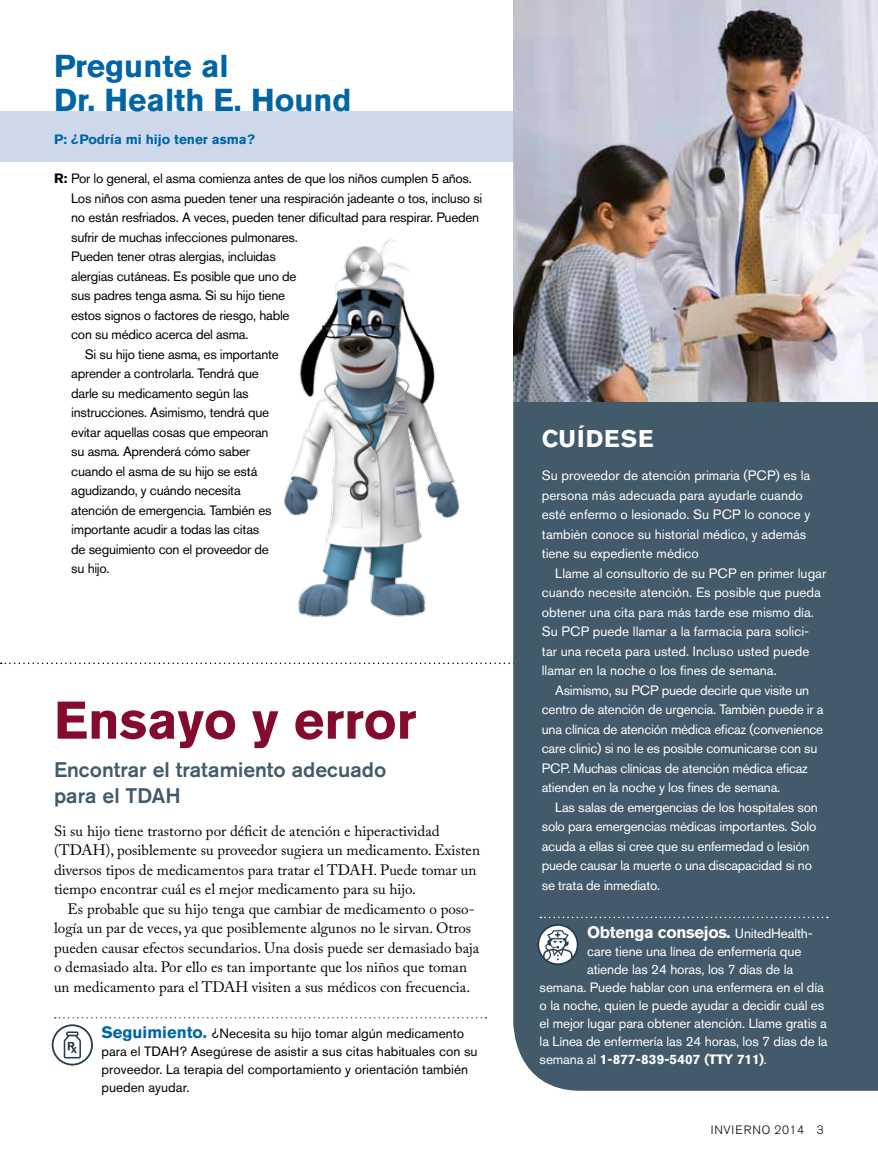
<style>
.page{position:relative;width:878px;height:1161px;background:#fff}
.page>*{position:absolute;margin:0;border:0;box-sizing:border-box;transform-origin:0 0}
.t1{font:700 52.5px "Akzidenz Grotesk BE";color:#830b2c}
.t2{font:700 31.5px/34.5px "Akzidenz Grotesk BE";color:#0065a4}
.t3{font:700 24px "Akzidenz Grotesk BE";letter-spacing:.04em;color:#fff}
.t4{font:500 21px/25.2px "Akzidenz Grotesk BE";color:#425a69}
.t5{font:700 16.5px "Akzidenz Grotesk BE";letter-spacing:-.02em;color:#fff}
.t6{font:15px/19.5px "Adobe Caslon Pro";color:#000}
.t7{font:13.5px/19.5px "Akzidenz Grotesk BE";letter-spacing:-.01em;color:#fff}
.t8{font:13.5px "Akzidenz Grotesk BE";letter-spacing:-.02em;color:#000}
.t9{font:13.5px/18px "Akzidenz Grotesk BE";color:#000}
.t10{font:700 13.5px "Akzidenz Grotesk BE";letter-spacing:.01em;color:#fff}
.t11{font:700 13.5px "Akzidenz Grotesk BE";color:#0065a4}
.t12{font:300 12px "Akzidenz Grotesk BE";letter-spacing:.05em;color:#000}
.s1{font-weight:700}
.s2{font-weight:700;font-size:16.5px;color:#0065a4}
.s3{font-weight:400;font-size:13.5px}
.s4{font-weight:400}
</style>
<div class="page">
<div style="left:0;top:111px;width:579px;height:51px;background:#cdd9eb"></div>
<svg style="left:1px;top:663px;width:509px;height:1px"></svg>
<div style="left:513px;top:401px;width:365px;height:690px;background:#425a69"></div>
<img style="left:513px;top:0;width:365px;height:401px">
<svg style="left:52px;top:1017px;width:434px;height:49px"></svg>
<svg style="left:540px;top:917px;width:287px;height:1px"></svg>
<svg style="left:537px;top:924px;width:41px;height:41px"></svg>
<img style="left:284px;top:239px;width:175px;height:378px">
<h2 class="t2" style="left:54px;top:49px;width:299px">Pregunte al<br>Dr. Health E. Hound</h2>
<p class="t11" style="left:54px;top:132px;width:202px">P: ¿Podría mi hijo tener asma?</p>
<p class="t8" style="left:54px;top:171px;width:419px"><span class="s1">R:</span> Por lo general, el asma comienza antes de que los niños cumplen 5 años.</p>
<p class="t8" style="left:71px;top:190px;width:412px">Los niños con asma pueden tener una respiración jadeante o tos, incluso si</p>
<p class="t8" style="left:71px;top:210px;width:409px">no están resfriados. A veces, pueden tener dificultad para respirar. Pueden</p>
<p class="t8" style="left:71px;top:229px;width:228px">sufrir de muchas infecciones pulmonares.</p>
<p class="t8" style="left:71px;top:249px;width:206px">Pueden tener otras alergias, incluidas</p>
<p class="t8" style="left:71px;top:268px;width:227px">alergias cutáneas. Es posible que uno de</p>
<p class="t8" style="left:71px;top:288px;width:215px">sus padres tenga asma. Si su hijo tiene</p>
<p class="t8" style="left:71px;top:307px;width:220px">estos signos o factores de riesgo, hable</p>
<p class="t8" style="left:71px;top:327px;width:179px">con su médico acerca del asma.</p>
<p class="t8" style="left:85px;top:346px;width:195px">Si su hijo tiene asma, es importante</p>
<p class="t8" style="left:71px;top:366px;width:189px">aprender a controlarla. Tendrá que</p>
<p class="t8" style="left:71px;top:385px;width:179px">darle su medicamento según las</p>
<p class="t8" style="left:71px;top:405px;width:199px">instrucciones. Asimismo, tendrá que</p>
<p class="t8" style="left:71px;top:424px;width:199px">evitar aquellas cosas que empeoran</p>
<p class="t8" style="left:71px;top:443px;width:180px">su asma. Aprenderá cómo saber</p>
<p class="t8" style="left:71px;top:463px;width:188px">cuando el asma de su hijo se está</p>
<p class="t8" style="left:71px;top:482px;width:171px">agudizando, y cuándo necesita</p>
<p class="t8" style="left:71px;top:502px;width:202px">atención de emergencia. También es</p>
<p class="t8" style="left:71px;top:521px;width:190px">importante acudir a todas las citas</p>
<p class="t8" style="left:71px;top:541px;width:199px">de seguimiento con el proveedor de</p>
<p class="t8" style="left:71px;top:560px;width:40px">su hijo.</p>
<h1 class="t1" style="left:54px;top:690px;width:364px">Ensayo y error</h1>
<h3 class="t4" style="left:54px;top:757px;width:334px">Encontrar el tratamiento adecuado para el TDAH</h3>
<p class="t6" style="left:54px;top:821px;width:427px">Si su hijo tiene trastorno por déficit de atención e hiperactividad (TDAH), posiblemente su proveedor sugiera un medicamento. Existen diversos tipos de medicamentos para tratar el TDAH. Puede tomar un tiempo encontrar cuál es el mejor medicamento para su hijo.</p>
<p class="t6" style="left:54px;top:899px;width:427px;text-indent:14px">Es probable que su hijo tenga que cambiar de medicamento o poso&shy;logía un par de veces, ya que posiblemente algunos no le sirvan. Otros pueden causar efectos secundarios. Una dosis puede ser demasiado baja o demasiado alta. Por ello es tan importante que los niños que toman un medicamento para el TDAH visiten a sus médicos con frecuencia.</p>
<p class="t9" style="left:101px;top:1024px;width:378px"><span class="s2">Seguimiento.</span> ¿Necesita su hijo tomar algún medicamento para el TDAH? Asegúrese de asistir a sus citas habituales con su proveedor. La terapia del comportamiento y orientación también pueden ayudar.</p>
<h3 class="t3" style="left:542px;top:425px;width:113px">Cu ídese</h3>
<p class="t7" style="left:542px;top:466px;width:270px">Su proveedor de atención primaria (PCP) es la persona más adecuada para ayudarle cuando esté enfermo o lesionado. Su PCP lo conoce y también conoce su historial médico, y además tiene su expediente médico</p>
<p class="t7" style="left:542px;top:563px;width:286px;text-indent:14px">Llame al consultorio de su PCP en primer lugar cuando necesite atención. Es posible que pueda obtener una cita para más tarde ese mismo día.<br>Su PCP puede llamar a la farmacia para solici&shy;tar una receta para usted. Incluso usted puede llamar en la noche o los fines de semana.</p>
<p class="t7" style="left:542px;top:680px;width:283px;text-indent:14px">Asimismo, su PCP puede decirle que visite un centro de atención de urgencia. También puede ir a una clínica de atención médica eficaz (convenience care clinic) si no le es posible comunicarse con su PCP. Muchas clínicas de atención médica eficaz atienden en la noche y los fines de semana.</p>
<p class="t7" style="left:542px;top:797px;width:277px;text-indent:14px">Las salas de emergencias de los hospitales son solo para emergencias médicas importantes. Solo acuda a ellas si cree que su enfermedad o lesión puede causar la muerte o una discapacidad si no se trata de inmediato.</p>
<p class="t5" style="left:587px;top:923px;width:227px">Obtenga consejos. <span class="s3">UnitedHealth-</span></p>
<p class="t7" style="left:587px;top:941px;width:216px">care tiene una línea de enfermería que</p>
<p class="t7" style="left:587px;top:959px;width:207px">atiende las 24 horas, los 7 días de la</p>
<p class="t7" style="left:539px;top:977px;width:286px">semana. Puede hablar con una enfermera en el día</p>
<p class="t7" style="left:539px;top:995px;width:286px">o la noche, quien le puede ayudar a decidir cuál es</p>
<p class="t7" style="left:539px;top:1013px;width:289px">el mejor lugar para obtener atención. Llame gratis a</p>
<p class="t7" style="left:539px;top:1031px;width:289px">la Línea de enfermería las 24 horas, los 7 días de la</p>
<p class="t10" style="left:539px;top:1051px;width:229px"><span class="s4">semana al</span> 1-877-839-5407 (TTY 711)<span class="s4">.</span></p>
<p class="t12" style="left:710px;top:1123px;width:115px">INVIERNO 2014 3</p>
</div>
